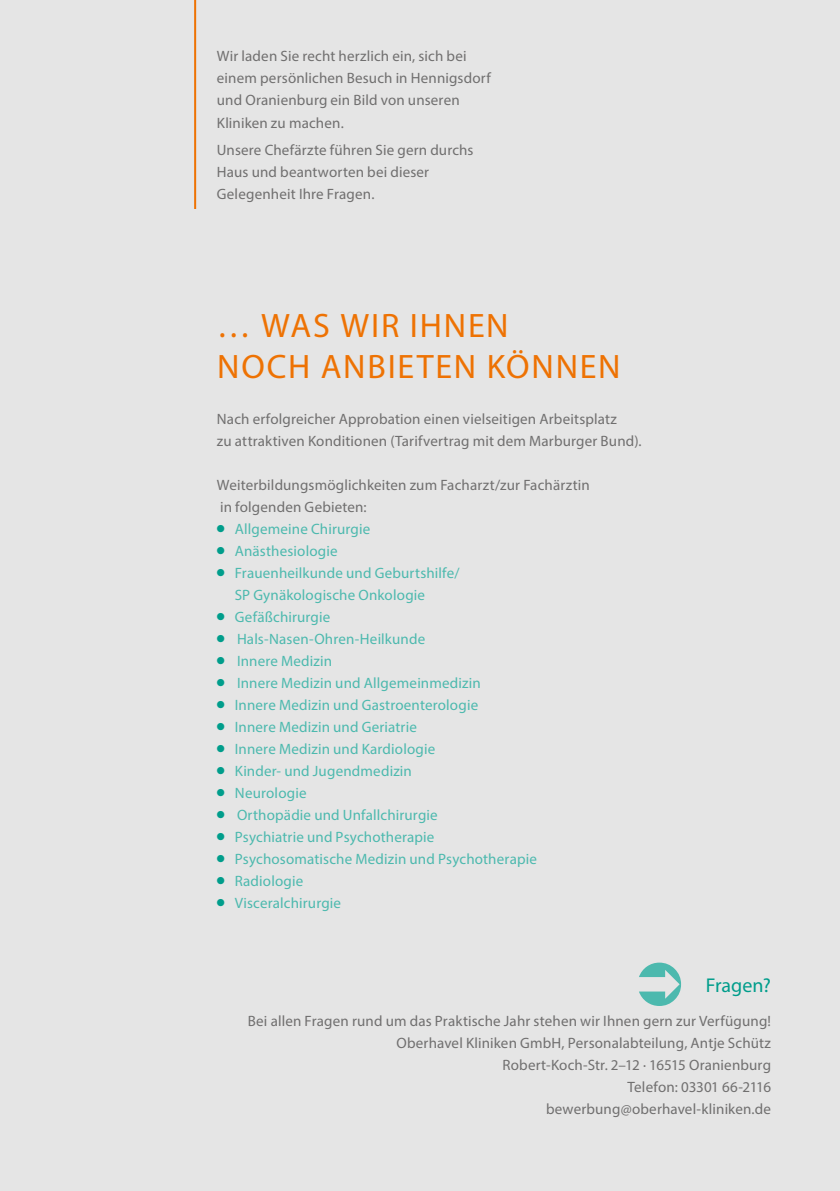
<style>
.page{position:relative;width:840px;height:1191px;background:#fff}
.page>*{position:absolute;margin:0;border:0;box-sizing:border-box;transform-origin:0 0}
.t1{font:34px/40.8px "Myriad Pro";letter-spacing:.055em;color:#ee7203}
.t2{font:20px "Myriad Pro";color:#009d8b}
.t3{font:15px/22px "Myriad Pro";letter-spacing:.01em;color:#706f6f}
.t4{font:15px/22px "Myriad Pro";letter-spacing:.01em;color:#4cb9ae}
.s1{color:#009d8b}
</style>
<div class="page">
<div style="left:0;top:0;width:839px;height:1191px;background:#e5e5e5"></div>
<hr style="left:194px;top:0;width:2px;height:209px;background:#ee7203">
<p class="t3" style="left:217px;top:45px;width:275px">Wir laden Sie recht herzlich ein, sich bei einem persönlichen Besuch in Hennigsdorf und Oranienburg ein Bild von unseren Kliniken zu machen.</p>
<p class="t3" style="left:217px;top:139px;width:258px">Unsere Chefärzte führen Sie gern durchs<br>Haus und beantworten bei dieser<br>Gelegenheit Ihre Fragen.</p>
<h1 class="t1" style="left:217px;top:305px;width:405px">… WAS WIR IHNEN<br>NOCH ANBIETEN KÖNNEN</h1>
<p class="t3" style="left:217px;top:407px;width:426px">Nach erfolgreicher Approbation einen vielseitigen Arbeitsplatz<br>zu attraktiven Konditionen (Tarifvertrag mit dem Marburger Bund).</p>
<p class="t3" style="left:217px;top:473px;width:374px">Weiterbildungsmöglichkeiten zum Facharzt/zur Fachärztin in folgenden Gebieten:</p>
<p class="t4" style="left:217px;top:517px;width:155px"><span class="s1">●</span> Allgemeine Chirurgie</p>
<p class="t4" style="left:217px;top:539px;width:122px"><span class="s1">●</span> Anästhesiologie</p>
<p class="t4" style="left:235px;top:561px;width:226px;text-indent:-18px"><span class="s1">●</span> Frauenheilkunde und Geburtshilfe/<br>SP Gynäkologische Onkologie</p>
<p class="t4" style="left:217px;top:605px;width:115px"><span class="s1">●</span> Gefäßchirurgie</p>
<p class="t4" style="left:217px;top:627px;width:210px"><span class="s1">●</span> Hals-Nasen-Ohren-Heilkunde</p>
<p class="t4" style="left:217px;top:649px;width:117px"><span class="s1">●</span> Innere Medizin</p>
<p class="t4" style="left:217px;top:671px;width:265px"><span class="s1">●</span> Innere Medizin und Allgemeinmedizin</p>
<p class="t4" style="left:217px;top:693px;width:263px"><span class="s1">●</span> Innere Medizin und Gastroenterologie</p>
<p class="t4" style="left:217px;top:715px;width:201px"><span class="s1">●</span> Innere Medizin und Geriatrie</p>
<p class="t4" style="left:217px;top:737px;width:220px"><span class="s1">●</span> Innere Medizin und Kardiologie</p>
<p class="t4" style="left:217px;top:759px;width:196px"><span class="s1">●</span> Kinder- und Jugendmedizin</p>
<p class="t4" style="left:217px;top:781px;width:91px"><span class="s1">●</span> Neurologie</p>
<p class="t4" style="left:217px;top:803px;width:222px"><span class="s1">●</span> Orthopädie und Unfallchirurgie</p>
<p class="t4" style="left:217px;top:825px;width:219px"><span class="s1">●</span> Psychiatrie und Psychotherapie</p>
<p class="t4" style="left:217px;top:847px;width:321px"><span class="s1">●</span> Psychosomatische Medizin und Psychotherapie</p>
<p class="t4" style="left:217px;top:869px;width:88px"><span class="s1">●</span> Radiologie</p>
<p class="t4" style="left:217px;top:891px;width:126px"><span class="s1">●</span> Visceralchirurgie</p>
<h2 class="t2" style="left:705px;top:973px;width:67px">Fragen?</h2>
<p class="t3" style="left:248px;top:1009px;width:524px;text-align:right">Bei allen Fragen rund um das Praktische Jahr stehen wir Ihnen gern zur Verfügung!<br>Oberhavel Kliniken GmbH, Personalabteilung, Antje Schütz<br>Robert-Koch-Str. 2–12 · 16515 Oranienburg<br>Telefon: 03301 66-2116<br>bewerbung@oberhavel-kliniken.de</p>
</div>
